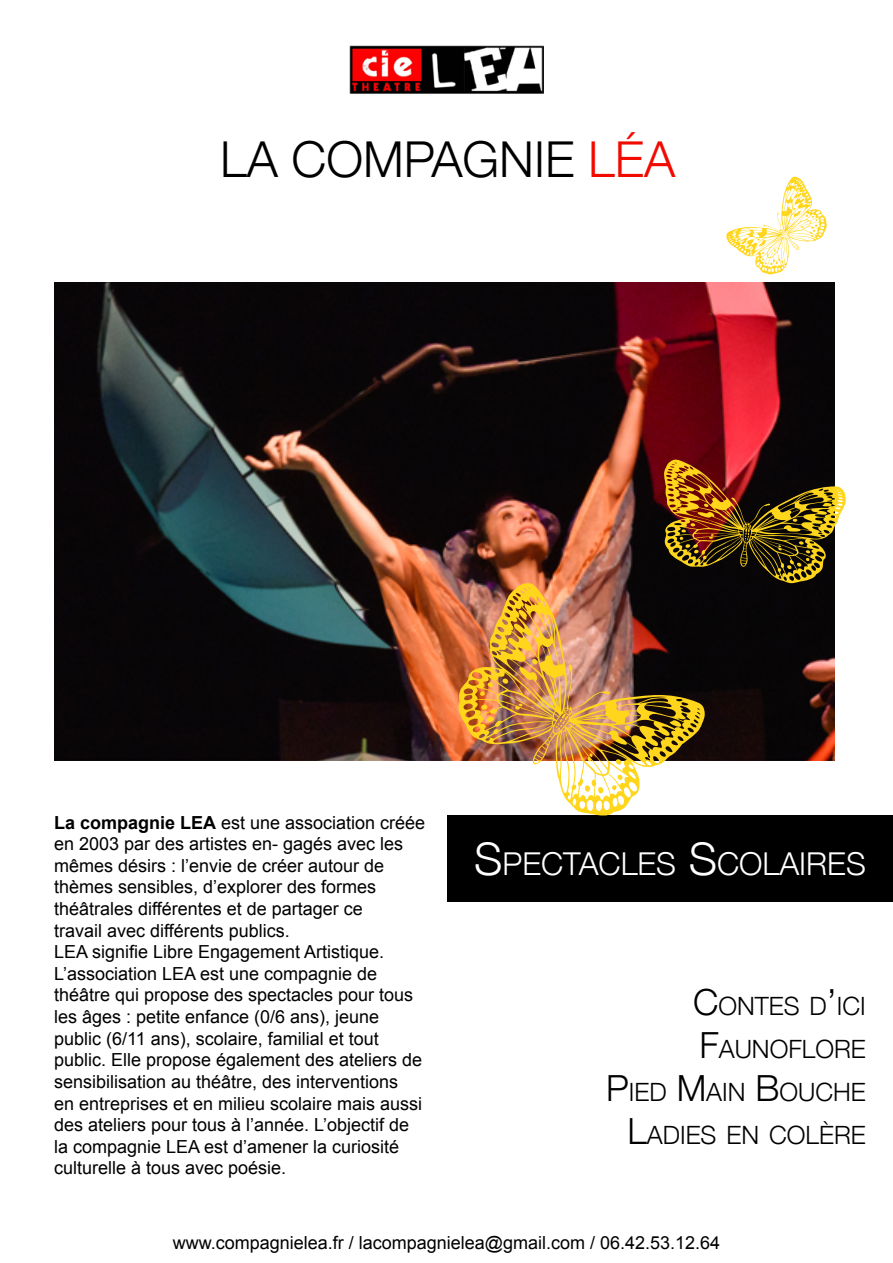
<style>
.page{position:relative;width:893px;height:1263px;background:#fff}
.page>*{position:absolute;margin:0;border:0;box-sizing:border-box;transform-origin:0 0}
.t1{font:300 49.5px "Helvetica Neue";color:#000}
.t2{font:300 31.5px "Helvetica Neue";color:#fff}
.t3{font:300 25.2px/43.2px "Helvetica Neue";color:#000;text-align:right}
.t4{font:18px/21.6px "Arial";color:#000}
.s1{color:#f10a00}
.s2{font-weight:700}
.s3{font-size:45px}
.s4{font-size:36px}
</style>
<div class="page">
<img style="left:54px;top:282px;width:780px;height:479px">
<img style="left:350px;top:46px;width:193px;height:47px">
<svg style="left:663px;top:459px;width:183px;height:124px;background:#67481a"></svg>
<svg style="left:726px;top:177px;width:101px;height:98px"></svg>
<div style="left:448px;top:815px;width:445px;height:87px;background:#000"></div>
<img style="left:457px;top:583px;width:248px;height:233px">
<svg style="left:625px;top:725px;width:6px;height:5px"></svg>
<svg style="left:669px;top:720px;width:13px;height:7px"></svg>
<svg style="left:589px;top:753px;width:4px;height:4px"></svg>
<svg style="left:584px;top:785px;width:7px;height:8px"></svg>
<svg style="left:598px;top:787px;width:5px;height:7px"></svg>
<svg style="left:612px;top:775px;width:11px;height:15px"></svg>
<svg style="left:615px;top:759px;width:6px;height:6px"></svg>
<svg style="left:532px;top:658px;width:6px;height:7px"></svg>
<svg style="left:518px;top:609px;width:9px;height:11px"></svg>
<svg style="left:486px;top:716px;width:7px;height:6px"></svg>
<svg style="left:481px;top:704px;width:7px;height:6px"></svg>
<svg style="left:480px;top:682px;width:13px;height:14px"></svg>
<svg style="left:502px;top:678px;width:6px;height:6px"></svg>
<svg style="left:554px;top:713px;width:14px;height:19px"></svg>
<h1 class="t1" style="left:220px;top:119px;width:457px">LA COMPAGNIE <span class="s1">LÉA</span></h1>
<p class="t4" style="left:54px;top:812px;width:373px"><span class="s2">La compagnie LEA</span> est une association créée en 2003 par des artistes en- gagés avec les mêmes désirs : l’envie de créer autour de thèmes sensibles, d’explorer des formes théâtrales différentes et de partager ce<br>travail avec différents publics.<br>LEA signifie Libre Engagement Artistique.<br>L’association LEA est une compagnie de théâtre qui propose des spectacles pour tous les âges : petite enfance (0/6 ans), jeune public (6/11 ans), scolaire, familial et tout public. Elle propose également des ateliers de sensibilisation au théâtre, des interventions<br>en entreprises et en milieu scolaire mais aussi des ateliers pour tous à l’année. L’objectif de la compagnie LEA est d’amener la curiosité culturelle à tous avec poésie.</p>
<h2 class="t2" style="left:474px;top:838px;width:391px"><span class="s3">S</span>PECTACLES <span class="s3">S</span>COLAIRES</h2>
<h3 class="t3" style="left:606px;top:982px;width:261px"><span class="s4">C</span>ONTES D<span class="s4">’</span>ICI<br><span class="s4">F</span>AUNOFLORE<br><span class="s4">P</span>IED <span class="s4">M</span>AIN <span class="s4">B</span>OUCHE<br><span class="s4">L</span>ADIES EN COLÈRE</h3>
<p class="t4" style="left:173px;top:1232px;width:549px">www.compagnielea.fr / lacompagnielea@gmail.com / 06.42.53.12.64</p>
</div>
